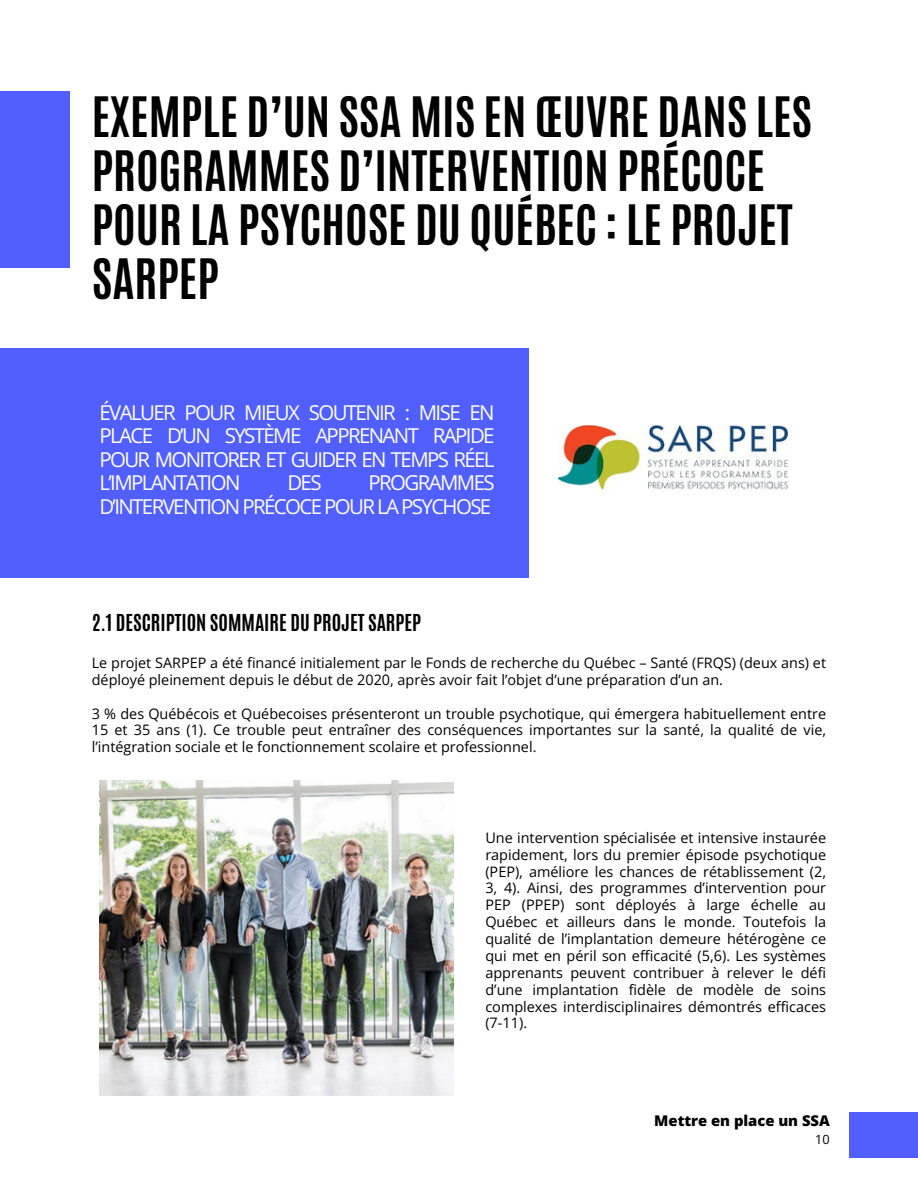
<style>
.page{position:relative;width:918px;height:1188px;background:#fff}
.page>*{position:absolute;margin:0;border:0;box-sizing:border-box;transform-origin:0 0}
.t1{font:700 46.5px/54px "Antonio";color:#000}
.t2{font:20.4px/23.7px "Open Sans";letter-spacing:-.08em;color:#fff;text-align:justify}
.t3{font:700 19.5px "Antonio";color:#000}
.t4{font:800 14.85px "Open Sans";color:#000}
.t5{font:14.4px/16.8px "Open Sans";color:#000;text-align:justify}
.t6{font:12.6px "Open Sans";color:#000}
</style>
<div class="page">
<div style="left:849px;top:1112px;width:69px;height:45px;background:#525fff"></div>
<div style="left:0;top:92px;width:70px;height:176px;background:#525fff"></div>
<div style="left:0;top:348px;width:529px;height:229px;background:#525fff"></div>
<img style="left:558px;top:426px;width:230px;height:65px">
<img style="left:99px;top:781px;width:355px;height:315px">
<p class="t1" style="left:92px;top:91px;width:722px">EXEMPLE D’UN SSA MIS EN ŒUVRE DANS LES<br>PROGRAMMES D’INTERVENTION PRÉCOCE<br>POUR LA PSYCHOSE DU QUÉBEC : LE PROJET<br>SARPEP</p>
<p class="t2" style="left:99px;top:400px;width:397px">ÉVALUER POUR MIEUX SOUTENIR : MISE EN PLACE D’UN SYSTÈME APPRENANT RAPIDE POUR MONITORER ET GUIDER EN TEMPS RÉEL L’IMPLANTATION</p>
<p class="t2" style="left:99px;top:471px;width:397px;text-align:right">PROGRAMMES<br>D’INTERVENTION PRÉCOCE POUR LA PSYCHOSE</p>
<p class="t2" style="left:287px;top:471px;width:36px">DES</p>
<p class="t3" style="left:92px;top:608px;width:331px">2.1 DESCRIPTION SOMMAIRE DU PROJET SARPEP</p>
<h1 class="t5" style="left:92px;top:654px;width:736px">Le projet SARPEP a été financé initialement par le Fonds de recherche du Québec – Santé (FRQS) (deux ans) et déployé pleinement depuis le début de 2020, après avoir fait l’objet d’une préparation d’un an.</h1>
<h3 class="t5" style="left:92px;top:705px;width:736px">3 % des Québécois et Québecoises présenteront un trouble psychotique, qui émergera habituellement entre 15 et 35 ans (1). Ce trouble peut entraîner des conséquences importantes sur la santé, la qualité de vie, l’intégration sociale et le fonctionnement scolaire et professionnel.</h3>
<h2 class="t5" style="left:485px;top:829px;width:342px">Une intervention spécialisée et intensive instaurée rapidement, lors du premier épisode psychotique (PEP), améliore les chances de rétablissement (2, 3, 4). Ainsi, des programmes d’intervention pour PEP (PPEP) sont déployés à large échelle au Québec et ailleurs dans le monde. Toutefois la qualité de l’implantation demeure hétérogène ce qui met en péril son efficacité (5,6). Les systèmes apprenants peuvent contribuer à relever le défi d’une implantation fidèle de modèle de soins complexes interdisciplinaires démontrés efficaces (7-11).</h2>
<p class="t4" style="left:654px;top:1110px;width:177px">Mettre en place un SSA</p>
<p class="t6" style="left:815px;top:1131px;width:16px">10</p>
</div>
